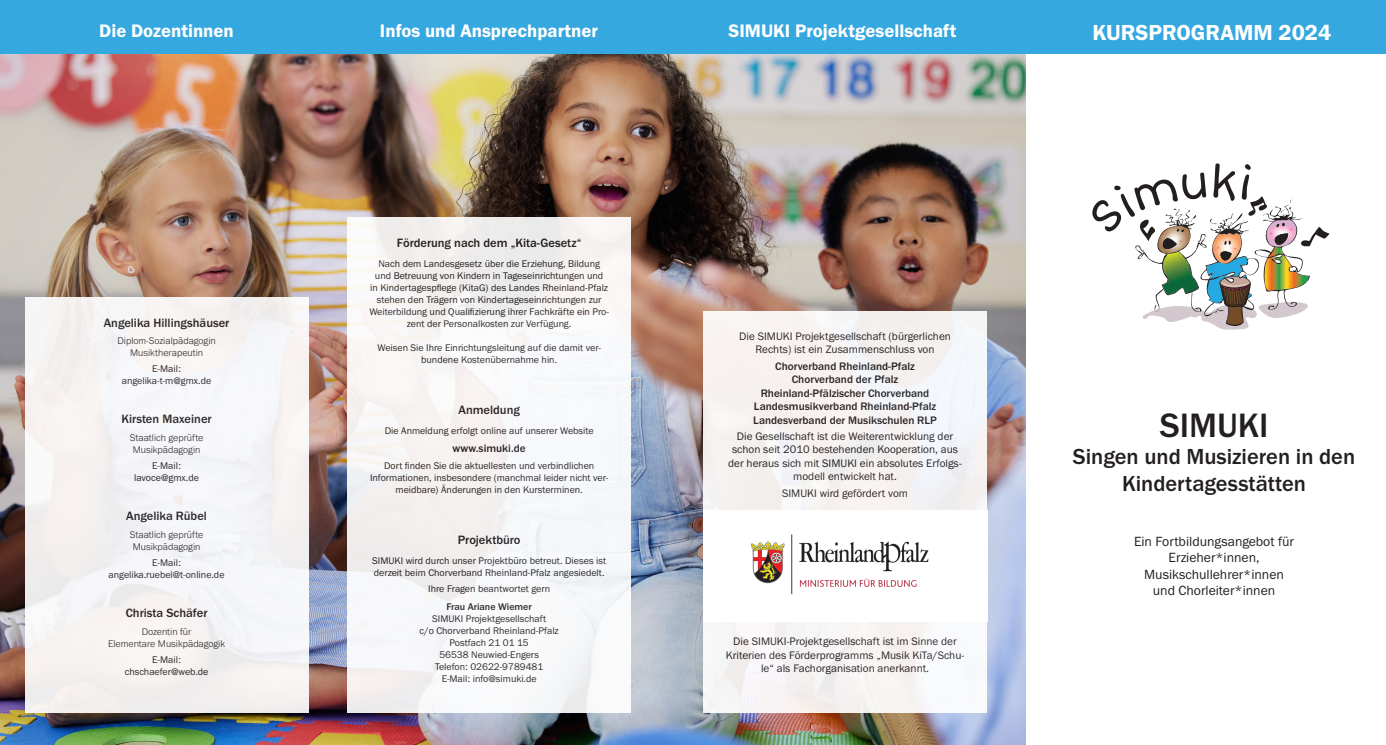
<style>
.page{position:relative;width:1386px;height:745px;background:#fff}
.page>*{position:absolute;margin:0;border:0;box-sizing:border-box;transform-origin:0 0}
.t1{font:500 35px "Franklin Gothic URW";color:#231f20}
.t2{font:500 22.5px/27px "Franklin Gothic URW";color:#231f20;text-align:center}
.t3{font:22.5px "Franklin Gothic URW Dem";color:#fff}
.t4{font:18.75px "Franklin Gothic URW Dem";color:#fff}
.t5{font:13.75px/16.5px "Franklin Gothic URW Boo";color:#231f20;text-align:center}
.t6{font:500 12.5px "Franklin Gothic URW";color:#231f20}
.t7{font:11.25px/13.5px "Franklin Gothic URW Boo";color:#231f20;text-align:center}
.t8{font:500 11.25px/13.5px "Franklin Gothic URW";color:#231f20;text-align:center}
.t9{font:10px/12px "Franklin Gothic URW Boo";color:#231f20;text-align:center}
.t10{font:300 10px/12px "Franklin Gothic URW";color:#231f20;text-align:center}
.t11{font:500 10px "Franklin Gothic URW";color:#231f20}
</style>
<div class="page">
<div style="left:1010px;top:0;width:375px;height:53px;background:#36a8e0"></div>
<img style="left:0;top:53px;width:1025px;height:691px">
<div style="left:0;top:0;width:1030px;height:53px;background:#36a8e0"></div>
<svg style="left:1092px;top:163px;width:237px;height:166px"></svg>
<div style="left:25px;top:297px;width:283px;height:414px;background:#f5f4f3"></div>
<div style="left:347px;top:217px;width:284px;height:494px;background:linear-gradient(to right,#f5f2f2,#f6f7f9)"></div>
<div style="left:703px;top:311px;width:283px;height:400px;background:#f6f3f1"></div>
<img style="left:703px;top:510px;width:284px;height:111px">
<h3 class="t4" style="left:99px;top:19px;width:136px">Die Dozentinnen</h3>
<p class="t6" style="left:104px;top:314px;width:127px">Angelika Hillingshäuser</p>
<p class="t10" style="left:117px;top:334px;width:100px">Diplom-Sozialpädagogin<br>Musiktherapeutin</p>
<p class="t9" style="left:122px;top:362px;width:91px">E-Mail: angelika-t-m@gmx.de</p>
<p class="t6" style="left:121px;top:411px;width:92px">Kirsten Maxeiner</p>
<p class="t10" style="left:130px;top:431px;width:75px;text-align:left">Staatlich geprüfte<br>Musikpädagogin</p>
<p class="t9" style="left:134px;top:459px;width:66px">E-Mail: lavoce@gmx.de</p>
<p class="t6" style="left:126px;top:508px;width:82px">Angelika Rübel</p>
<p class="t10" style="left:130px;top:528px;width:75px;text-align:left">Staatlich geprüfte<br>Musikpädagogin</p>
<p class="t9" style="left:109px;top:556px;width:117px">E-Mail: angelika.ruebel@t-online.de</p>
<p class="t6" style="left:126px;top:605px;width:83px">Christa Schäfer</p>
<p class="t10" style="left:108px;top:624px;width:118px">Dozentin für<br>Elementare Musikpädagogik</p>
<p class="t9" style="left:125px;top:653px;width:85px">E-Mail: chschaefer@web.de</p>
<h3 class="t4" style="left:380px;top:19px;width:219px">Infos und Ansprechpartner</h3>
<p class="t6" style="left:397px;top:235px;width:186px">Förderung nach dem „Kita-Gesetz“</p>
<p class="t9" style="left:369px;top:257px;width:241px">Nach dem Landesgesetz über die Erziehung, Bildung und Betreuung von Kindern in Tageseinrichtungen und<br>in Kindertagespflege (KitaG) des Landes Rheinland-Pfalz stehen den Trägern von Kindertageseinrichtungen zur Weiterbildung und Qualifizierung ihrer Fachkräfte ein Pro&shy;zent der Personalkosten zur Verfügung.</p>
<p class="t9" style="left:377px;top:341px;width:225px">Weisen Sie Ihre Einrichtungsleitung auf die damit ver&shy;bundene Kostenübernahme hin.</p>
<p class="t6" style="left:458px;top:402px;width:63px">Anmeldung</p>
<p class="t9" style="left:385px;top:424px;width:210px">Die Anmeldung erfolgt online auf unserer Website</p>
<p class="t8" style="left:452px;top:440px;width:75px">www.simuki.de</p>
<p class="t9" style="left:370px;top:459px;width:240px">Dort finden Sie die aktuellesten und verbindlichen<br>Informationen, insbesondere (manchmal leider nicht ver&shy;meidbare) Änderungen in den Kursterminen.</p>
<p class="t6" style="left:458px;top:532px;width:64px">Projektbüro</p>
<p class="t9" style="left:372px;top:554px;width:235px;text-align:left">SIMUKI wird durch unser Projektbüro betreut. Dieses ist derzeit beim Chorverband Rheinland-Pfalz angesiedelt.</p>
<p class="t9" style="left:428px;top:582px;width:123px">Ihre Fragen beantwortet gern</p>
<p class="t11" style="left:446px;top:600px;width:87px">Frau Ariane Wiemer</p>
<p class="t9" style="left:419px;top:612px;width:141px">SIMUKI Projektgesellschaft<br>c/o Chorverband Rheinland-Pfalz<br>Postfach 21 01 15<br>56538 Neuwied-Engers<br>Telefon: 02622-9789481<br>E-Mail: info@simuki.de</p>
<h3 class="t4" style="left:728px;top:19px;width:229px">SIMUKI Projektgesellschaft</h3>
<h2 class="t3" style="left:1092px;top:18px;width:240px">KURSPROGRAMM 2024</h2>
<p class="t7" style="left:739px;top:329px;width:213px">Die SIMUKI Projektgesellschaft (bürgerlichen<br>Rechts) ist ein Zusammenschluss von</p>
<p class="t8" style="left:753px;top:358px;width:185px">Chorverband Rheinland-Pfalz Chorverband der Pfalz Rheinland-Pfälzischer Chorverband Landesmusikverband Rheinland-Pfalz Landesverband der Musikschulen RLP</p>
<p class="t7" style="left:728px;top:429px;width:235px">Die Gesellschaft ist die Weiterentwicklung der schon seit 2010 bestehenden Kooperation, aus der heraus sich mit SIMUKI ein absolutes Erfolgs&shy;modell entwickelt hat.</p>
<p class="t7" style="left:782px;top:485px;width:127px">SIMUKI wird gefördert vom</p>
<p class="t7" style="left:726px;top:634px;width:240px">Die SIMUKI-Projektgesellschaft ist im Sinne der<br>Kriterien des Förderprogramms „Musik KiTa/Schu&shy;le“ als Fachorganisation anerkannt.</p>
<h1 class="t1" style="left:1159px;top:403px;width:110px">SIMUKI</h1>
<h2 class="t2" style="left:1072px;top:442px;width:284px">Singen und Musizieren in den<br>Kindertagesstätten</h2>
<h3 class="t5" style="left:1134px;top:532px;width:161px">Ein Fortbildungsangebot für<br>Erzieher*innen,<br>Musikschullehrer*innen und Chorleiter*innen</h3>
</div>
